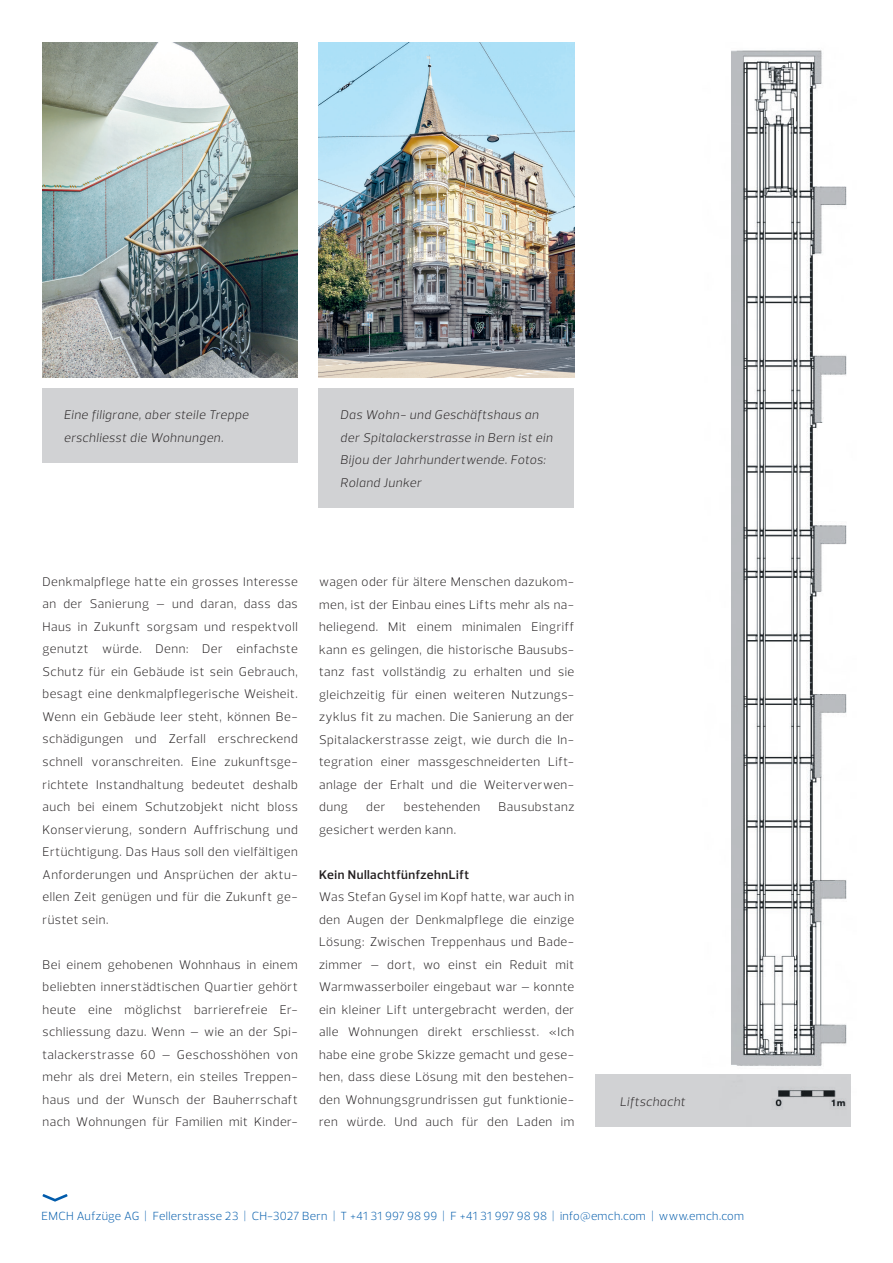
<style>
.page{position:relative;width:893px;height:1263px;background:#fff}
.page>*{position:absolute;margin:0;border:0;box-sizing:border-box;transform-origin:0 0}
.t1{font:300 12.75px/22.5px "Prelo";letter-spacing:.04em;color:#231f20;text-align:justify}
.t2{font:italic 300 12.75px/22.5px "Prelo";letter-spacing:.035em;color:#231f20}
.t3{font:600 12.75px "Prelo";letter-spacing:.04em;color:#231f20}
.t4{font:300 12px "Prelo";letter-spacing:.02em;color:#015bab}
</style>
<div class="page">
<svg style="left:42px;top:1194px;width:26px;height:8px"></svg>
<img style="left:43px;top:43px;width:255px;height:334px">
<img style="left:319px;top:43px;width:255px;height:334px">
<div style="left:43px;top:388px;width:255px;height:75px;background:#d1d2d4"></div>
<div style="left:595px;top:1075px;width:255px;height:52px;background:#d1d2d4"></div>
<div style="left:319px;top:388px;width:255px;height:120px;background:#d1d2d4"></div>
<img style="left:702px;top:50px;width:149px;height:1077px">
<p class="t2" style="left:64px;top:404px;width:186px">Eine filigrane, aber steile Treppe erschliesst die Wohnungen.</p>
<p class="t2" style="left:340px;top:404px;width:214px">Das Wohn- und Geschäftshaus an der Spitalackerstrasse in Bern ist ein<br>Bijou der Jahrhundertwende. Fotos:<br>Roland Junker</p>
<p class="t1" style="left:43px;top:570px;width:257px">Denkmalpflege hatte ein grosses Interesse an der Sanierung – und daran, dass das Haus in Zukunft sorgsam und respektvoll genutzt würde. Denn: Der einfachste Schutz für ein Gebäude ist sein Gebrauch, besagt eine denkmalpflegerische Weisheit.<br>Wenn ein Gebäude leer steht, können Be&shy;schädigungen und Zerfall erschreckend schnell voranschreiten. Eine zukunftsge&shy;richtete Instandhaltung bedeutet deshalb auch bei einem Schutzobjekt nicht bloss Konservierung, sondern Auffrischung und Ertüchtigung. Das Haus soll den vielfältigen Anforderungen und Ansprüchen der aktu&shy;ellen Zeit genügen und für die Zukunft ge&shy;rüstet sein.</p>
<p class="t1" style="left:43px;top:953px;width:257px">Bei einem gehobenen Wohnhaus in einem beliebten innerstädtischen Quartier gehört heute eine möglichst barrierefreie Er&shy;schliessung dazu. Wenn – wie an der Spi&shy;talackerstrasse 60 – Geschosshöhen von mehr als drei Metern, ein steiles Treppen&shy;haus und der Wunsch der Bauherrschaft nach Wohnungen für Familien mit Kinder-</p>
<p class="t1" style="left:319px;top:570px;width:257px">wagen oder für ältere Menschen dazukom&shy;men, ist der Einbau eines Lifts mehr als na&shy;heliegend. Mit einem minimalen Eingriff kann es gelingen, die historische Bausubs&shy;tanz fast vollständig zu erhalten und sie gleichzeitig für einen weiteren Nutzungs&shy;zyklus fit zu machen. Die Sanierung an der Spitalackerstrasse zeigt, wie durch die In&shy;tegration einer massgeschneiderten Lift&shy;anlage der Erhalt und die Weiterverwen&shy;dung</p>
<p class="t1" style="left:366px;top:796px;width:21px">der</p>
<p class="t1" style="left:404px;top:796px;width:78px">bestehenden</p>
<p class="t1" style="left:499px;top:796px;width:77px">Bausubstanz</p>
<p class="t1" style="left:319px;top:818px;width:139px">gesichert werden kann.</p>
<p class="t3" style="left:319px;top:866px;width:152px">Kein NullachtfünfzehnLift</p>
<p class="t1" style="left:319px;top:886px;width:257px">Was Stefan Gysel im Kopf hatte, war auch in den Augen der Denkmalpflege die einzige Lösung: Zwischen Treppenhaus und Bade&shy;zimmer – dort, wo einst ein Reduit mit Warmwasserboiler eingebaut war – konnte ein kleiner Lift untergebracht werden, der alle Wohnungen direkt erschliesst. «Ich habe eine grobe Skizze gemacht und gese&shy;hen, dass diese Lösung mit den bestehen&shy;den Wohnungsgrundrissen gut funktionie&shy;ren würde. Und auch für den Laden im</p>
<p class="t2" style="left:620px;top:1090px;width:67px">Liftschacht</p>
<p class="t4" style="left:42px;top:1209px;width:704px">EMCH Aufzüge AG | Fellerstrasse 23 | CH-3027 Bern | T +41 31 997 98 99 | F +41 31 997 98 98 | info@emch.com | www.emch.com</p>
</div>
